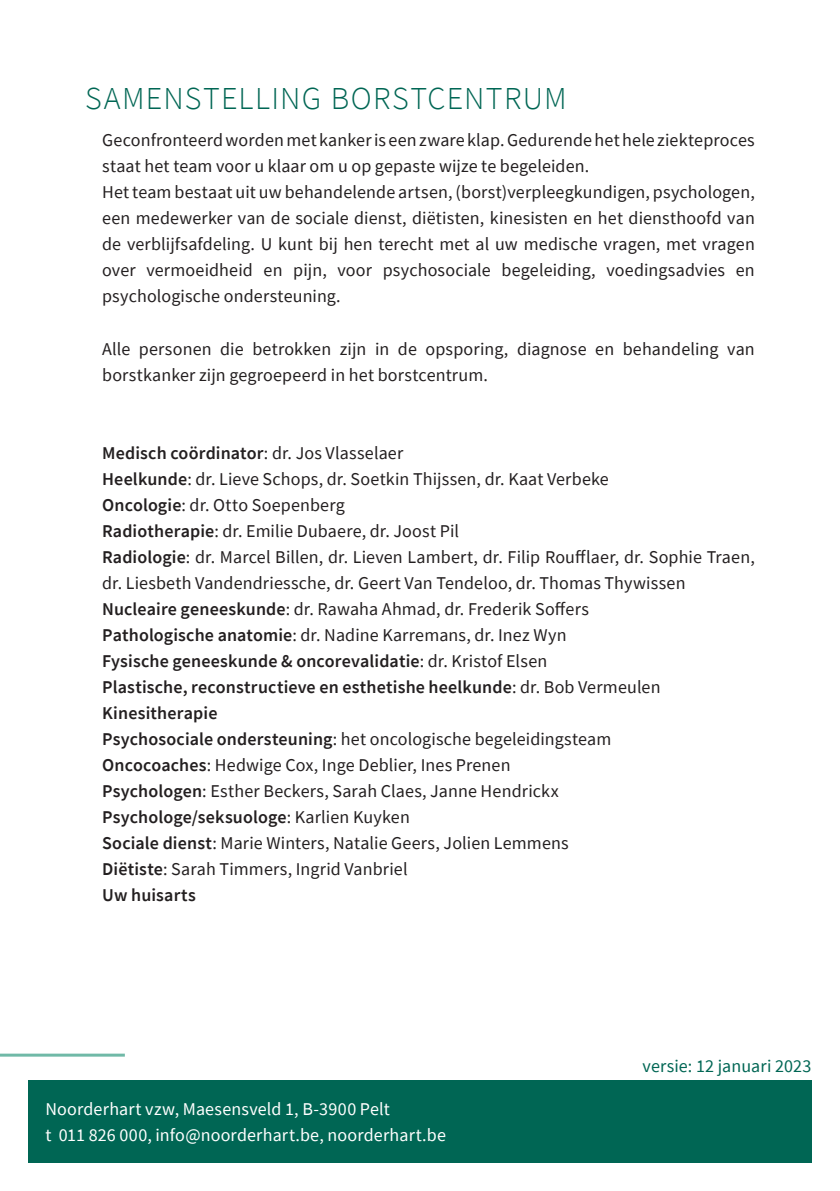
<style>
.page{position:relative;width:840px;height:1191px;background:#fff}
.page>*{position:absolute;margin:0;border:0;box-sizing:border-box;transform-origin:0 0}
.Titel_N2{font:300 32px "Source Sans Pro";letter-spacing:.04em;color:#006654}
.Body{font:18px/26px "Source Sans Pro";letter-spacing:.01em;color:#231f20}
.Body-2{font:600 18px "Source Sans Pro";letter-spacing:.01em;color:#231f20}
.t1{font:18px/26px "Source Sans Pro";letter-spacing:.01em;color:#fff}
.Body-3{font:18px "Source Sans Pro";letter-spacing:.005em;color:#006654}
.s1{font-weight:400}
.s2{font-weight:600}
</style>
<div class="page">
<div style="left:28px;top:1080px;width:783px;height:82px;background:#006654"></div>
<hr style="left:0;top:1053px;width:125px;height:3px;background:#70b9a7">
<p class="Titel_N2" style="left:85px;top:79px;width:483px">SAMENSTELLING BORSTCENTRUM</p>
<p class="Body" style="left:102px;top:127px;width:653px">Geconfronteerd worden met kanker is een zware klap. Gedurende het hele ziekteproces staat het team voor u klaar om u op gepaste wijze te begeleiden.</p>
<p class="Body" style="left:102px;top:179px;width:653px;text-align:justify">Het team bestaat uit uw behandelende artsen, (borst)verpleegkundigen, psychologen, een medewerker van de sociale dienst, diëtisten, kinesisten en het diensthoofd van de verblijfsafdeling. U kunt bij hen terecht met al uw medische vragen, met vragen over vermoeidheid en pijn, voor psychosociale begeleiding, voedingsadvies en psychologische ondersteuning.</p>
<p class="Body" style="left:102px;top:335px;width:653px">Alle personen die betrokken zijn in de opsporing, diagnose en behandeling van borstkanker zijn gegroepeerd in het borstcentrum.</p>
<p class="Body-2" style="left:102px;top:441px;width:302px">Medisch coördinator<span class="s1">: dr. Jos Vlasselaer</span></p>
<p class="Body" style="left:102px;top:465px;width:508px"><span class="s2">Heelkunde</span>: dr. Lieve Schops, dr. Soetkin Thijssen, dr. Kaat Verbeke</p>
<p class="Body" style="left:102px;top:491px;width:244px"><span class="s2">Oncologie</span>: dr. Otto Soepenberg</p>
<p class="Body" style="left:102px;top:517px;width:358px"><span class="s2">Radiotherapie</span>: dr. Emilie Dubaere, dr. Joost Pil</p>
<p class="Body" style="left:102px;top:543px;width:653px"><span class="s2">Radiologie</span>: dr. Marcel Billen, dr. Lieven Lambert, dr. Filip Roufflaer, dr. Sophie Traen, dr. Liesbeth Vandendriessche, dr. Geert Van Tendeloo, dr. Thomas Thywissen</p>
<p class="Body" style="left:102px;top:595px;width:488px"><span class="s2">Nucleaire geneeskunde</span>: dr. Rawaha Ahmad, dr. Frederik Soffers</p>
<p class="Body" style="left:102px;top:621px;width:465px"><span class="s2">Pathologische anatomie</span>: dr. Nadine Karremans, dr. Inez Wyn</p>
<p class="Body-2" style="left:102px;top:649px;width:446px">Fysische geneeskunde &amp; oncorevalidatie<span class="s1">: dr. Kristof Elsen</span></p>
<p class="Body-2" style="left:102px;top:675px;width:559px">Plastische, reconstructieve en esthetishe heelkunde<span class="s1">: dr. Bob Vermeulen</span></p>
<p class="Body-2" style="left:102px;top:701px;width:117px">Kinesitherapie</p>
<p class="Body" style="left:102px;top:725px;width:510px"><span class="s2">Psychosociale ondersteuning</span>: het oncologische begeleidingsteam</p>
<p class="Body" style="left:102px;top:751px;width:409px"><span class="s2">Oncocoaches</span>: Hedwige Cox, Inge Deblier, Ines Prenen</p>
<p class="Body" style="left:102px;top:777px;width:458px"><span class="s2">Psychologen</span>: Esther Beckers, Sarah Claes, Janne Hendrickx</p>
<p class="Body-2" style="left:102px;top:805px;width:309px">Psychologe/seksuologe<span class="s1">: Karlien Kuyken</span></p>
<p class="Body" style="left:102px;top:829px;width:468px"><span class="s2">Sociale dienst</span>: Marie Winters, Natalie Geers, Jolien Lemmens</p>
<p class="Body" style="left:102px;top:855px;width:307px"><span class="s2">Diëtiste</span>: Sarah Timmers, Ingrid Vanbriel</p>
<p class="Body-2" style="left:102px;top:883px;width:95px">Uw huisarts</p>
<p class="t1" style="left:45px;top:1096px;width:402px">Noorderhart vzw, Maesensveld 1, B-3900 Pelt<br>t 011 826 000, info@noorderhart.be, noorderhart.be</p>
<p class="Body-3" style="left:642px;top:1054px;width:170px">versie: 12 januari 2023</p>
</div>
